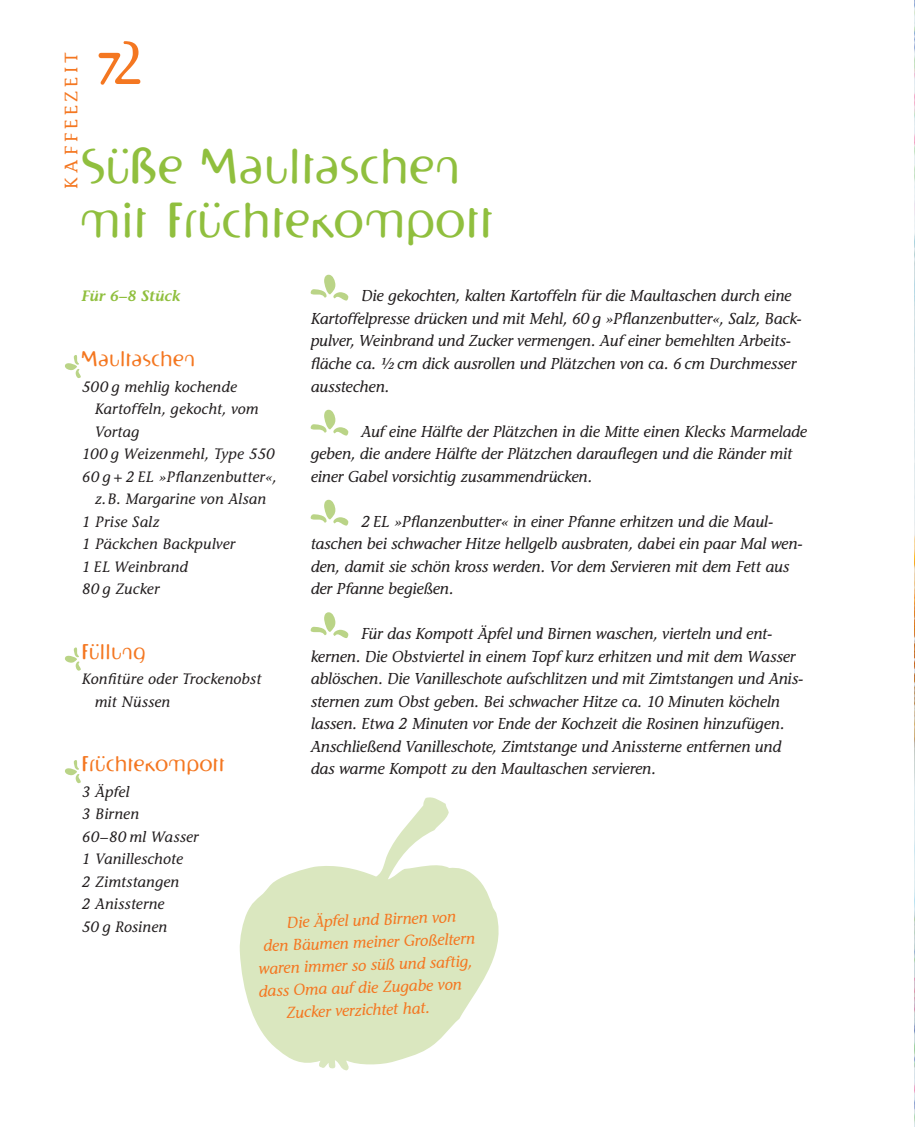
<style>
.page{position:relative;width:915px;height:1127px;background:#fff}
.page>*{position:absolute;margin:0;border:0;box-sizing:border-box;transform-origin:0 0}
.t1{font:54px "Bio Plasm LT";color:#f47721}
.t2{font:45px/54px "Bio Plasm LT";letter-spacing:-.045em;color:#90bf3e}
.t3{font:19.5px "Bio Plasm LT";letter-spacing:-.04em;color:#f47721}
.t4{font:18px "Stone Informal";letter-spacing:.23em;color:#f47721}
.t5{font:italic 15.75px/22.5px "Stone Informal";letter-spacing:-.01em;color:#231f20}
.t6{font:italic 15.75px "Stone Informal";color:#f47721}
.t7{font:italic 15px/22.5px "Stone Informal";letter-spacing:.015em;color:#231f20}
.t8{font:italic 600 15px "Stone Informal";letter-spacing:-.005em;color:#90bf3e}
</style>
<div class="page">
<img style="left:914px;top:0;width:1px;height:1127px">
<svg style="left:65px;top:355px;width:16px;height:23px"></svg>
<svg style="left:65px;top:647px;width:16px;height:24px"></svg>
<svg style="left:65px;top:760px;width:16px;height:23px"></svg>
<svg style="left:310px;top:275px;width:38px;height:25px"></svg>
<svg style="left:310px;top:410px;width:38px;height:25px"></svg>
<svg style="left:310px;top:500px;width:38px;height:25px"></svg>
<svg style="left:310px;top:612px;width:38px;height:26px"></svg>
<svg style="left:239px;top:797px;width:260px;height:273px;fill:#dae7bf"></svg>
<h1 class="t1" style="left:96px;top:28px;width:52px">72</h1>
<p class="t4" style="left:64px;top:189px;width:139px;rotate:-90deg">KAFFEEZEIT</p>
<h2 class="t2" style="left:78px;top:139px;width:419px">Süße Maultaschen mit Früchtekompott</h2>
<p class="t5" style="left:310px;top:286px;width:492px;text-indent:50px">Die gekochten, kalten Kartoffeln für die Maultaschen durch eine Kartoffelpresse drücken und mit Mehl, 60 g »Pflanzenbutter«, Salz, Back&shy;pulver, Weinbrand und Zucker vermengen. Auf einer bemehlten Arbeits&shy;fläche ca. ½ cm dick ausrollen und Plätzchen von ca. 6 cm Durchmesser ausstechen.</p>
<p class="t5" style="left:310px;top:421px;width:498px;text-indent:50px">Auf eine Hälfte der Plätzchen in die Mitte einen Klecks Marmelade geben, die andere Hälfte der Plätzchen darauflegen und die Ränder mit einer Gabel vorsichtig zusammendrücken.</p>
<p class="t5" style="left:310px;top:511px;width:493px;text-indent:50px">2 EL »Pflanzenbutter« in einer Pfanne erhitzen und die Maul&shy;taschen bei schwacher Hitze hellgelb ausbraten, dabei ein paar Mal wen&shy;den, damit sie schön kross werden. Vor dem Servieren mit dem Fett aus der Pfanne begießen.</p>
<p class="t5" style="left:310px;top:624px;width:494px;text-indent:50px">Für das Kompott Äpfel und Birnen waschen, vierteln und ent&shy;kernen. Die Obstviertel in einem Topf kurz erhitzen und mit dem Wasser ablöschen. Die Vanilleschote aufschlitzen und mit Zimtstangen und Anis&shy;sternen zum Obst geben. Bei schwacher Hitze ca. 10 Minuten köcheln lassen. Etwa 2 Minuten vor Ende der Kochzeit die Rosinen hinzufügen.<br>Anschließend Vanilleschote, Zimtstange und Anissterne entfernen und das warme Kompott zu den Maultaschen servieren.</p>
<p class="t8" style="left:82px;top:290px;width:100px">Für 6–8 Stück</p>
<p class="t3" style="left:81px;top:346px;width:116px">Maultaschen</p>
<p class="t7" style="left:82px;top:377px;width:157px">500 g mehlig kochende</p>
<p class="t7" style="left:95px;top:399px;width:165px">Kar toffeln, gekocht, vom</p>
<p class="t7" style="left:95px;top:422px;width:46px">Vortag</p>
<p class="t7" style="left:82px;top:444px;width:194px">100 g Weizenmehl, Type 550</p>
<p class="t7" style="left:82px;top:467px;width:196px">60 g + 2 EL »Pflanzenbutter«,</p>
<p class="t7" style="left:95px;top:489px;width:173px">z. B. Margarine von Alsan</p>
<p class="t7" style="left:82px;top:512px;width:79px">1 Prise Salz</p>
<p class="t7" style="left:82px;top:534px;width:155px">1 Päckchen Backpulver</p>
<p class="t7" style="left:82px;top:557px;width:107px">1 EL Weinbrand</p>
<p class="t7" style="left:82px;top:579px;width:79px">80 g Zucker</p>
<p class="t3" style="left:81px;top:638px;width:66px">Füllung</p>
<p class="t7" style="left:95px;top:669px;width:168px;text-indent:-13px">Konfitüre oder Trockenobst mit Nüssen</p>
<p class="t3" style="left:81px;top:751px;width:146px">Früchtekompott</p>
<p class="t7" style="left:82px;top:782px;width:118px">3 Äpfel<br>3 Birnen<br>60–80 ml Wasser<br>1 Vanilleschote<br>2 Zimtstangen<br>2 Anissterne<br>50 g Rosinen</p>
<p class="t6" style="left:286px;top:916px;width:171px;rotate:-2deg">Die Äpfel und Birnen von</p>
<p class="t6" style="left:263px;top:940px;width:213px;rotate:-2deg">den Bäumen meiner Großeltern</p>
<p class="t6" style="left:258px;top:962px;width:215px;rotate:-2deg">waren immer so süß und saftig,</p>
<p class="t6" style="left:258px;top:985px;width:204px;rotate:-2deg">dass Oma auf die Zugabe von</p>
<p class="t6" style="left:286px;top:1006px;width:145px;rotate:-2deg">Zucker verzichtet hat.</p>
</div>
